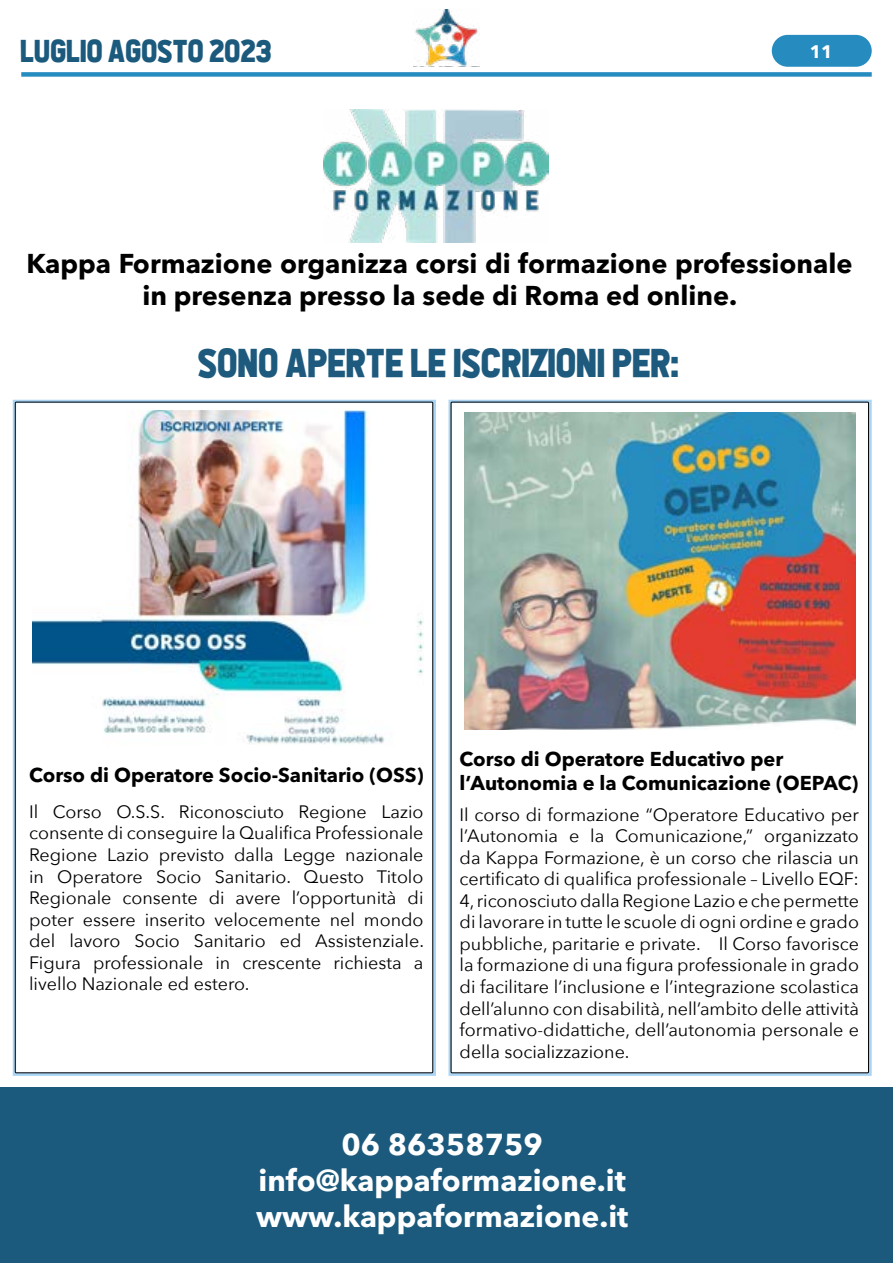
<style>
.page{position:relative;width:893px;height:1263px;background:#fff}
.page>*{position:absolute;margin:0;border:0;box-sizing:border-box;transform-origin:0 0}
.t1{font:40.05px "Allthe Waytothe Sun";color:#1d5a7d}
.t2{font:31.5px "Allthe Waytothe Sun";color:#1b5a7d}
.t3{font:700 30px/36px "Avenir Next LT Pro";color:#fff;text-align:center}
.t4{font:700 27px/32.4px "Avenir Next LT Pro";color:#000;text-align:center}
.t5{font:700 19.95px/23.9px "Avenir Next LT Pro";color:#000}
.t6{font:18px/21.6px "Avenir Next";color:#000;text-align:justify}
.t7{font:700 18px "Avenir Next LT Pro";color:#fff}
</style>
<div class="page">
<div style="left:21px;top:72px;width:851px;height:5px;background:#268bbf"></div>
<div style="left:772px;top:35px;width:100px;height:32px;background:#268bbf;border-radius:16px"></div>
<img style="left:415px;top:9px;width:63px;height:57px">
<img style="left:324px;top:110px;width:224px;height:132px">
<div style="left:0;top:1087px;width:893px;height:176px;background:#1b5a7d"></div>
<img style="left:33px;top:410px;width:390px;height:335px">
<div style="left:448px;top:400px;width:424px;height:676px;border:3px solid #abd5f4"></div>
<img style="left:465px;top:412px;width:391px;height:317px">
<h2 class="t2" style="left:21px;top:37px;width:253px">LUGLIO AGOSTO 2023</h2>
<p class="t7" style="left:810px;top:40px;width:25px">11</p>
<h3 class="t4" style="left:26px;top:247px;width:828px">Kappa Formazione organizza corsi di formazione professionale in presenza presso la sede di Roma ed online.</h3>
<h1 class="t1" style="left:199px;top:345px;width:483px">SONO APERTE LE ISCRIZIONI PER:</h1>
<p class="t5" style="left:29px;top:763px;width:396px">Corso di Operatore Socio-Sanitario (OSS)</p>
<p class="t6" style="left:29px;top:800px;width:396px">Il Corso O.S.S. Riconosciuto Regione Lazio consente di conseguire la Qualifica Professionale Regione Lazio previsto dalla Legge nazionale in Operatore Socio Sanitario. Questo Titolo Regionale consente di avere l’opportunità di poter essere inserito velocemente nel mondo del lavoro Socio Sanitario ed Assistenziale.<br>Figura professionale in crescente richiesta a livello Nazionale ed estero.</p>
<p class="t5" style="left:460px;top:747px;width:400px">Corso di Operatore Educativo per l’Autonomia e la Comunicazione (OEPAC)</p>
<p class="t6" style="left:460px;top:803px;width:401px">Il corso di formazione “Operatore Educativo per l’Autonomia e la Comunicazione,” organizzato da Kappa Formazione, è un corso che rilascia un certificato di qualifica professionale – Livello EQF:<br>4, riconosciuto dalla Regione Lazio e che permette di lavorare in tutte le scuole di ogni ordine e grado pubbliche, paritarie e private. Il Corso favorisce la formazione di una figura professionale in grado di facilitare l’inclusione e l’integrazione scolastica dell’alunno con disabilità, nell’ambito delle attività formativo-didattiche, dell’autonomia personale e della socializzazione.</p>
<h3 class="t3" style="left:256px;top:1126px;width:374px">06 86358759 info@kappaformazione.it www.kappaformazione.it</h3>
</div>
